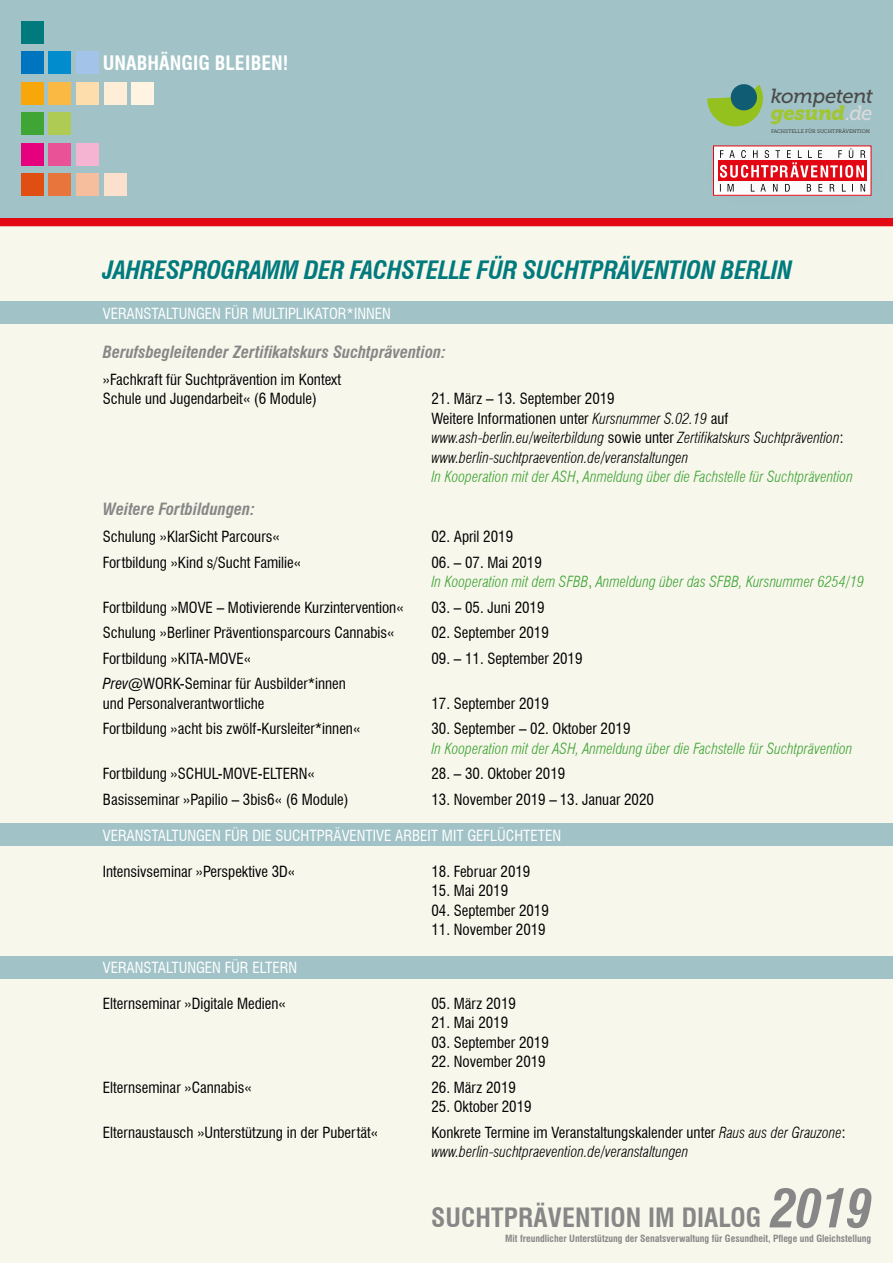
<style>
.page{position:relative;width:893px;height:1263px;background:#f8f7ec}
.page>*{position:absolute;margin:0;border:0;box-sizing:border-box;transform-origin:0 0}
.t1{font:700 condensed 25.95px "Swiss 721 BT";letter-spacing:.005em;color:#878787}
.t2{font:italic 700 condensed 24.75px "Swiss 721 BT";letter-spacing:-.02em;color:#007a7d}
.t3{font:italic 20.4px "Museo Slab 500";letter-spacing:-.04em;color:#4a4a49}
.t4{font:italic 20.4px "Museo Slab 900";letter-spacing:-.03em;color:#a1c634}
.t5{font:700 condensed 19.5px "Swiss 721 BT";color:#fff}
.t6{font:italic 700 condensed 16.5px "Swiss 721 BT";color:#878787}
.t7{font:condensed 15px/19.5px "Swiss 721 BT";color:#000}
.t8{font:italic 300 condensed 15px/19.5px "Swiss 721 BT";color:#000}
.t9{font:italic 300 condensed 15px/19.5px "Swiss 721 BT";color:#3fa535}
.t10{font:condensed 15px "Swiss 721 BT";color:#fff}
.t11{font:700 condensed 9.75px "Swiss 721 BT";color:#878787}
.t12{font:5.1px "Museo Slab 500";letter-spacing:-.02em;color:#4a4a49}
.s1{font-family:"Museo Slab 500";color:#dadadc}
.s2{font-weight:400;font-style:normal}
.s3{color:#3fa535}
.s4{font-weight:400;font-style:normal;color:#3fa535}
.s5{font-weight:400;font-style:normal;color:#000}
.s6{font-style:italic}
.s7{font-style:italic;font-size:52.5px}
</style>
<div class="page">
<div style="left:0;top:0;width:893px;height:222px;background:#a1c3c7"></div>
<div style="left:0;top:218px;width:893px;height:8px;background:#e30613"></div>
<div style="left:21px;top:21px;width:22px;height:22px;background:#007a7d"></div>
<div style="left:21px;top:52px;width:22px;height:22px;background:#0075bf"></div>
<div style="left:49px;top:52px;width:22px;height:22px;background:#008ccd"></div>
<div style="left:76px;top:52px;width:23px;height:22px;background:#a4c3e8"></div>
<div style="left:21px;top:82px;width:22px;height:22px;background:#f7a70a"></div>
<div style="left:49px;top:82px;width:22px;height:22px;background:#fab943"></div>
<div style="left:104px;top:82px;width:22px;height:22px;background:#ffeed7"></div>
<div style="left:76px;top:82px;width:23px;height:22px;background:#feddac"></div>
<div style="left:132px;top:82px;width:22px;height:22px;background:#fff3e1"></div>
<div style="left:21px;top:113px;width:22px;height:22px;background:#3fa535"></div>
<div style="left:49px;top:113px;width:22px;height:22px;background:#aecc53"></div>
<div style="left:21px;top:143px;width:22px;height:22px;background:#e6007d"></div>
<div style="left:49px;top:143px;width:22px;height:22px;background:#ea5297"></div>
<div style="left:76px;top:143px;width:23px;height:22px;background:#f5b5d2"></div>
<div style="left:21px;top:173px;width:22px;height:22px;background:#e14e12"></div>
<div style="left:49px;top:173px;width:22px;height:22px;background:#e8753c"></div>
<div style="left:76px;top:173px;width:23px;height:22px;background:#f6be9c"></div>
<div style="left:104px;top:173px;width:22px;height:22px;background:#fbe0ce"></div>
<div style="left:0;top:301px;width:893px;height:22px;background:#a1c3c7"></div>
<div style="left:0;top:956px;width:893px;height:22px;background:#a1c3c7"></div>
<div style="left:0;top:824px;width:893px;height:22px;background:#a1c3c7"></div>
<div style="left:685px;top:117px;width:208px;height:113px;background:#000;opacity:.05"></div>
<div style="left:713px;top:146px;width:158px;height:50px;border:1px solid #e30613"></div>
<svg style="left:720px;top:149px;width:145px;height:29px;background:#e8888e"></svg>
<svg style="left:720px;top:184px;width:145px;height:8px"></svg>
<svg style="left:707px;top:85px;width:56px;height:41px"></svg>
<div style="left:731px;top:84px;width:26px;height:26px;background:#105d73;border-radius:50%"></div>
<h3 class="t5" style="left:103px;top:51px;width:187px">UNABHÄNGIG BLEIBEN!</h3>
<h3 class="t3" style="left:771px;top:84px;width:104px">kompetent</h3>
<h3 class="t4" style="left:771px;top:101px;width:103px">gesund<span class="s1">.de</span></h3>
<p class="t12" style="left:771px;top:129px;width:100px">FACHSTELLE FÜR SUCHTPRÄVENTION</p>
<h2 class="t2" style="left:103px;top:255px;width:691px">JAHRESPROGRAMM DER FACHSTELLE FÜR SUCHTPRÄVENTION BERLIN</h2>
<p class="t10" style="left:103px;top:304px;width:289px">VERANSTALTUNGEN FÜR MULTIPLIKATOR*INNEN</p>
<p class="t6" style="left:103px;top:342px;width:344px">Berufsbegleitender Zertifikatskurs Suchtprävention:</p>
<p class="t7" style="left:103px;top:370px;width:240px">»Fachkraft für Suchtprävention im Kontext<br>Schule und Jugendarbeit« (6 Module)</p>
<p class="t8" style="left:431px;top:389px;width:423px"><span class="s2">21. März – 13. September 2019<br>Weitere Informationen unter</span> Kursnummer S.02.19 <span class="s2">auf </span>www.ash-berlin.eu/weiterbildung <span class="s2">sowie unter</span> Zertifikatskurs Suchtprävention<span class="s2">: </span>www.berlin-suchtpraevention.de/veranstaltungen<br><span class="s3">In Kooperation mit der ASH</span><span class="s4">,</span> <span class="s3">Anmeldung über die Fachstelle für Suchtprävention</span></p>
<p class="t6" style="left:103px;top:499px;width:153px">Weitere Fortbildungen:</p>
<p class="t7" style="left:103px;top:527px;width:178px">Schulung »KlarSicht Parcours«</p>
<p class="t7" style="left:431px;top:527px;width:83px">02. April 2019</p>
<p class="t7" style="left:103px;top:552px;width:200px">Fortbildung »Kind s/Sucht Familie«</p>
<p class="t9" style="left:431px;top:552px;width:434px"><span class="s5">06. – 07. Mai 2019<br></span>In Kooperation mit dem SFBB<span class="s2">,</span> Anmeldung über das SFBB, Kursnummer 6254/19</p>
<p class="t7" style="left:103px;top:597px;width:302px">Fortbildung »MOVE – Motivierende Kurzintervention«</p>
<p class="t7" style="left:431px;top:597px;width:115px">03. – 05. Juni 2019</p>
<p class="t7" style="left:103px;top:623px;width:293px">Schulung »Berliner Präventionsparcours Cannabis«</p>
<p class="t7" style="left:431px;top:623px;width:119px">02. September 2019</p>
<p class="t7" style="left:103px;top:648px;width:150px">Fortbildung »KITA-MOVE«</p>
<p class="t7" style="left:431px;top:648px;width:153px">09. – 11. September 2019</p>
<p class="t7" style="left:103px;top:674px;width:245px"><span class="s6">Prev</span>@WORK-Seminar für Ausbilder*innen und Personalverantwortliche</p>
<p class="t7" style="left:431px;top:693px;width:119px">17. September 2019</p>
<p class="t7" style="left:103px;top:719px;width:259px">Fortbildung »acht bis zwölf-Kursleiter*innen«</p>
<p class="t7" style="left:431px;top:719px;width:201px">30. September – 02. Oktober 2019</p>
<p class="t9" style="left:431px;top:738px;width:423px">In Kooperation mit der ASH, Anmeldung über die Fachstelle für Suchtprävention</p>
<p class="t7" style="left:103px;top:764px;width:213px">Fortbildung »SCHUL-MOVE-ELTERN«</p>
<p class="t7" style="left:431px;top:764px;width:135px">28. – 30. Oktober 2019</p>
<p class="t7" style="left:103px;top:789px;width:247px">Basisseminar »Papilio – 3bis6« (6 Module)</p>
<p class="t7" style="left:431px;top:789px;width:224px">13. November 2019 – 13. Januar 2020</p>
<p class="t10" style="left:103px;top:826px;width:460px">VERANSTALTUNGEN FÜR DIE SUCHTPRÄVENTIVE ARBEIT MIT GEFLÜCHTETEN</p>
<p class="t7" style="left:103px;top:861px;width:194px">Intensivseminar »Perspektive 3D«</p>
<p class="t7" style="left:431px;top:861px;width:100px">18. Februar 2019</p>
<p class="t7" style="left:431px;top:881px;width:78px">15. Mai 2019</p>
<p class="t7" style="left:431px;top:900px;width:119px">04. September 2019</p>
<p class="t7" style="left:431px;top:920px;width:116px">11. November 2019</p>
<p class="t10" style="left:103px;top:958px;width:196px">VERANSTALTUNGEN FÜR ELTERN</p>
<p class="t7" style="left:103px;top:993px;width:184px">Elternseminar »Digitale Medien«</p>
<p class="t7" style="left:431px;top:993px;width:86px">05. März 2019</p>
<p class="t7" style="left:431px;top:1013px;width:78px">21. Mai 2019</p>
<p class="t7" style="left:431px;top:1032px;width:119px">03. September 2019</p>
<p class="t7" style="left:431px;top:1052px;width:116px">22. November 2019</p>
<p class="t7" style="left:103px;top:1077px;width:150px">Elternseminar »Cannabis«</p>
<p class="t7" style="left:431px;top:1077px;width:86px">26. März 2019</p>
<p class="t7" style="left:431px;top:1097px;width:102px">25. Oktober 2019</p>
<p class="t7" style="left:103px;top:1122px;width:277px">Elternaustausch »Unterstützung in der Pubertät«</p>
<p class="t8" style="left:431px;top:1122px;width:416px"><span class="s2">Konkrete Termine im Veranstaltungskalender unter</span> Raus aus der Grauzone<span class="s2">: </span>www.berlin-suchtpraevention.de/veranstaltungen</p>
<h1 class="t1" style="left:431px;top:1202px;width:443px">SUCHTPRÄVENTION IM DIALOG <span class="s7">2019</span></h1>
<p class="t11" style="left:505px;top:1233px;width:367px">Mit freundlicher Unterstützung der Senatsverwaltung für Gesundheit, Pflege und Gleichstellung</p>
</div>
